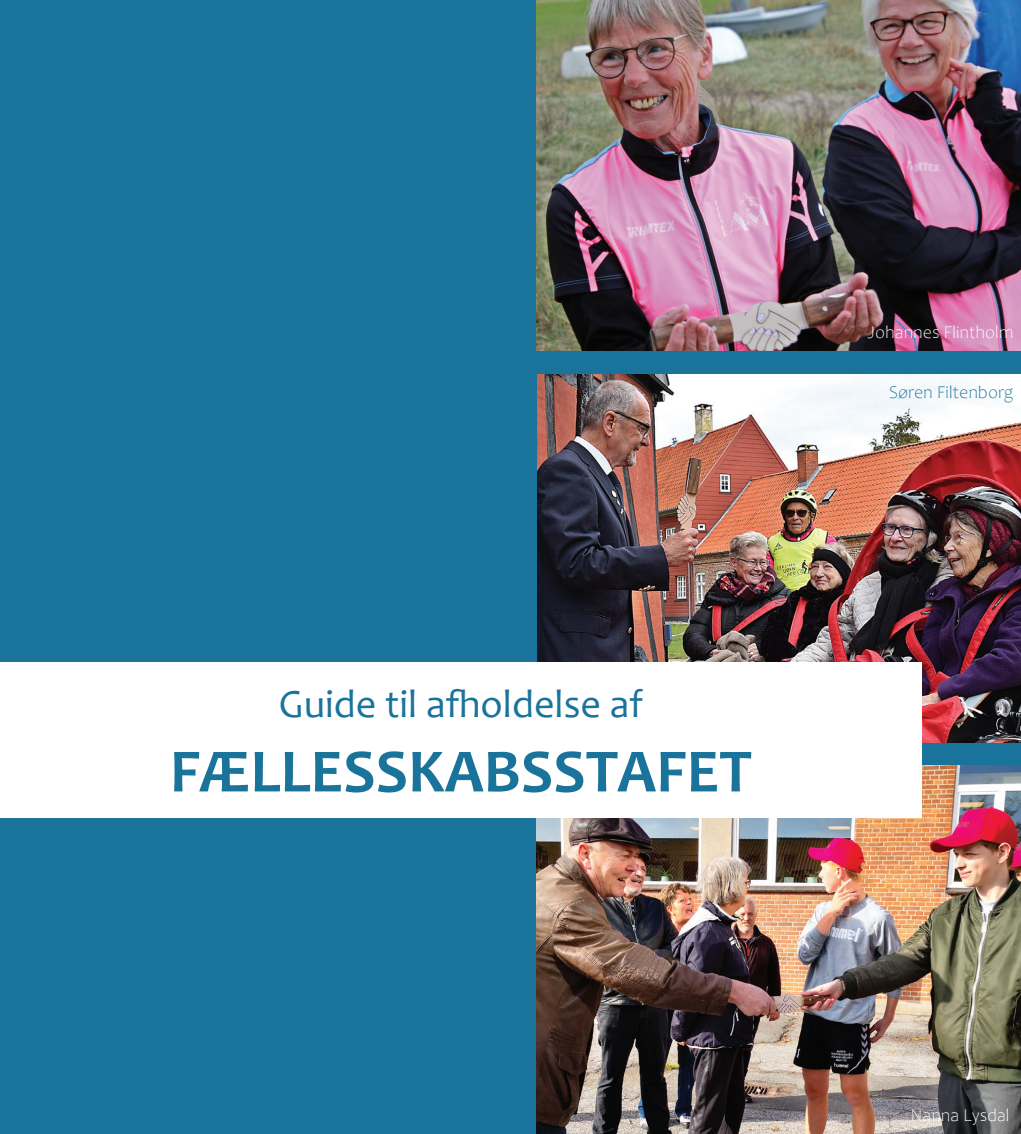
<style>
.page{position:relative;width:1021px;height:1134px;background:#fff}
.page>*{position:absolute;margin:0;border:0;box-sizing:border-box;transform-origin:0 0}
.t1{font:700 62px "Candara";color:#19739b}
.t2{font:40px "Candara";color:#19739b}
.t3{font:300 18px "Candara";color:#fff}
.t4{font:300 18px "Candara";color:#19739b}
</style>
<div class="page">
<div style="left:0;top:0;width:1020px;height:1134px;background:#19739b"></div>
<img style="left:537px;top:374px;width:483px;height:369px">
<img style="left:536px;top:765px;width:484px;height:369px">
<div style="left:0;top:662px;width:921px;height:156px;background:#fff"></div>
<img style="left:536px;top:0;width:484px;height:350px">
<p class="t2" style="left:279px;top:679px;width:365px">Guide til afholdelse af</p>
<p class="t1" style="left:170px;top:732px;width:583px">FÆLLESSKABSSTAFET</p>
<p class="t3" style="left:867px;top:322px;width:148px">Johannes Flintholm</p>
<p class="t4" style="left:889px;top:382px;width:126px">Søren Filtenborg</p>
<p class="t3" style="left:910px;top:1105px;width:101px">Nanna Lysdal</p>
</div>
